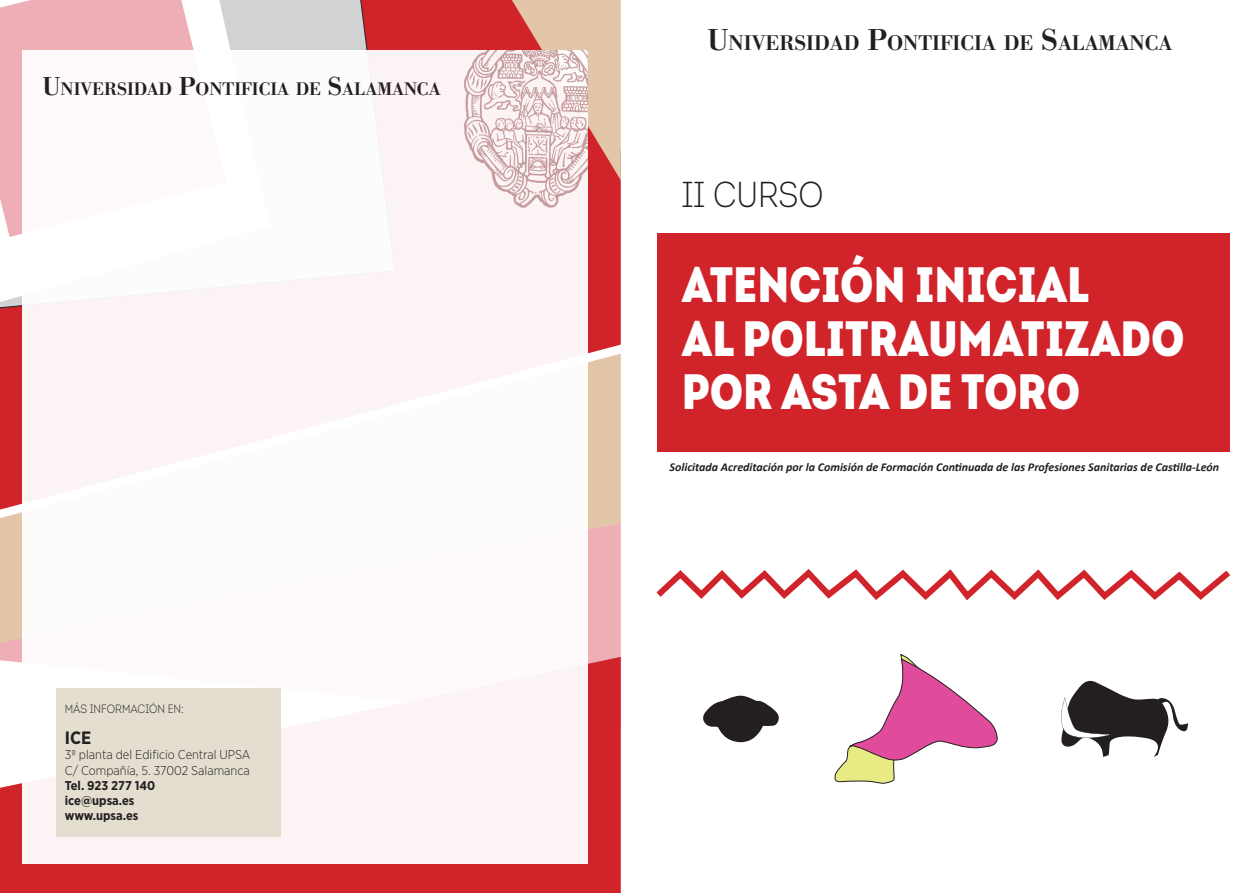
<style>
.page{position:relative;width:1259px;height:893px;background:#fff}
.page>*{position:absolute;margin:0;border:0;box-sizing:border-box;transform-origin:0 0}
.t1{font:49.65px/53.8px "Intro Cond Black Free";color:#fff}
.t2{font:36px "Intro Cond Light Free";color:#231f20}
.t3{font:600 22.05px "Bodoni Antiqua T";color:#231f20}
.t4{font:600 18.9px "Bodoni Antiqua T";color:#231f20}
.t5{font:700 17.85px "Gotham Narrow";color:#231f20}
.t6{font:300 12.75px "Gotham Narrow";color:#231f20}
.t7{font:700 12.75px "Gotham Narrow";color:#231f20}
.t8{font:italic 700 12px "Calibri";color:#231f20}
.t9{font:12px "Intro Cond Light Free";color:#231f20}
.s1{font-size:27px}
.s2{font-family:"Gotham Narrow";font-weight:300}
.s3{font-size:31.5px}
</style>
<div class="page">
<div style="left:0;top:0;width:621px;height:354px;background:#d1232a"></div>
<svg style="left:0;top:0;width:395px;height:310px;background:#cfa5a8"></svg>
<svg style="left:512px;top:0;width:109px;height:180px;background:#e0aa92"></svg>
<svg style="left:0;top:354px;width:621px;height:289px;background:#e29c90"></svg>
<svg style="left:0;top:657px;width:621px;height:236px;background:#d63d44"></svg>
<svg style="left:0;top:0;width:269px;height:302px;fill:#d1d2d4"></svg>
<svg style="left:0;top:0;width:226px;height:237px;background:#f0bac1"></svg>
<div style="left:23px;top:50px;width:565px;height:814px;background:#fff"></div>
<img style="left:462px;top:50px;width:125px;height:159px">
<div style="left:56px;top:689px;width:225px;height:148px;background:#e3ded0"></div>
<div style="left:657px;top:233px;width:572px;height:219px;background:#d1232a"></div>
<svg style="left:656px;top:569px;width:574px;height:32px"></svg>
<svg style="left:703px;top:696px;width:76px;height:46px"></svg>
<svg style="left:1061px;top:680px;width:127px;height:77px"></svg>
<svg style="left:834px;top:654px;width:164px;height:130px"></svg>
<p class="t4" style="left:43px;top:78px;width:400px"><span class="s1">U</span>NIVERSIDAD <span class="s1">P</span>ONTIFICIA DE <span class="s1">S</span>ALAMANCA</p>
<p class="t9" style="left:65px;top:701px;width:120px">MÁS INFORMACIÓN EN<span class="s2">:</span></p>
<p class="t5" style="left:65px;top:726px;width:28px">ICE</p>
<p class="t6" style="left:65px;top:747px;width:187px">3º planta del Edificio Central UPSA</p>
<p class="t6" style="left:65px;top:762px;width:186px">C/ Compañía, 5. 37002 Salamanca</p>
<p class="t7" style="left:65px;top:777px;width:92px">Tel. 923 277 140</p>
<p class="t7" style="left:65px;top:792px;width:71px">ice@upsa.es</p>
<p class="t7" style="left:65px;top:808px;width:75px">www.upsa.es</p>
<p class="t3" style="left:707px;top:30px;width:466px"><span class="s3">U</span>NIVERSIDAD <span class="s3">P</span>ONTIFICIA DE <span class="s3">S</span>ALAMANCA</p>
<p class="t2" style="left:682px;top:172px;width:143px">II CURSO</p>
<p class="t1" style="left:682px;top:256px;width:409px">ATENCIÓN INICIAL</p>
<p class="t1" style="left:682px;top:310px;width:504px">AL POLITRAUMATIZADO<br>POR ASTA DE TORO</p>
<p class="t8" style="left:669px;top:458px;width:551px">Solicitada Acreditación por la Comisión de Formación Continuada de las Profesiones Sanitarias de Castilla-León</p>
</div>
